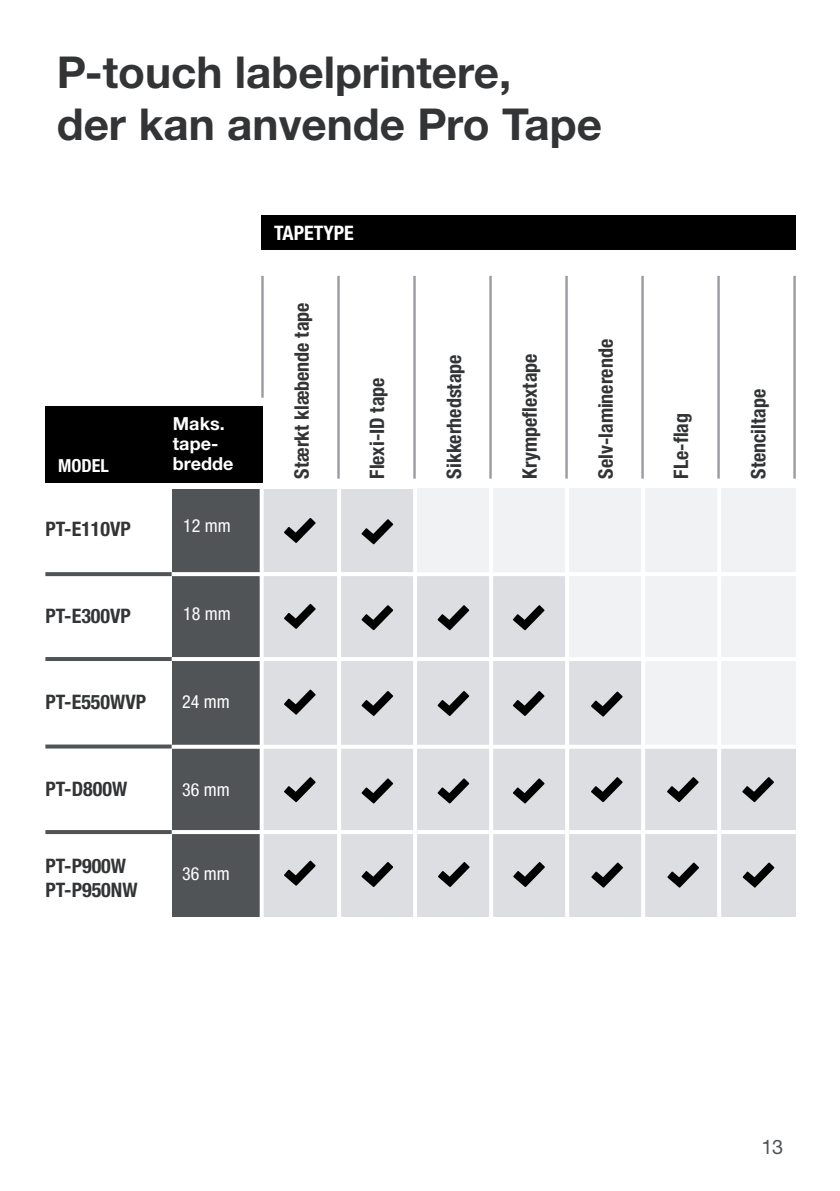
<style>
.page{position:relative;width:840px;height:1191px;background:#fff}
.page>*{position:absolute;margin:0;border:0;box-sizing:border-box;transform-origin:0 0}
.t1{font:700 44px/52px "Helvetica Neue LTW1 G";color:#323436}
.t2{font:700 condensed 20px/24px "Helvetica Neue LTW1 G";color:#323436}
.t3{font:700 condensed 20px "Helvetica Neue LTW1 G";color:#fff}
.t4{font:20px "Helvetica Neue LTW1 G";color:#515457}
.t5{font:condensed 18px "Helvetica Neue LTW1 G";color:#fff}
.t6{font:700 18px/20px "Helvetica Neue LTW1 G";color:#fff}
.t7{font:700 condensed 18px "Helvetica Neue LTW1 G";color:#fff}
</style>
<div class="page">
<div style="left:239px;top:488px;width:556px;height:428px;background:#dcdee1"></div>
<div style="left:644px;top:661px;width:151px;height:85px;background:#f1f2f3"></div>
<div style="left:567px;top:566px;width:228px;height:94px;background:#f1f2f3"></div>
<div style="left:415px;top:488px;width:380px;height:83px;background:#f1f2f3"></div>
<div style="left:45px;top:406px;width:217px;height:77px;background:#000"></div>
<div style="left:171px;top:488px;width:91px;height:428px;background:#515457"></div>
<hr style="left:45px;top:572px;width:758px;height:4px;background:#fff">
<hr style="left:45px;top:657px;width:758px;height:4px;background:#fff">
<svg style="left:171px;top:744px;width:625px;height:4px;fill:#fff"></svg>
<hr style="left:565px;top:276px;width:2px;height:202px;background:#989ca1">
<hr style="left:641px;top:276px;width:2px;height:202px;background:#989ca1">
<hr style="left:717px;top:276px;width:2px;height:202px;background:#989ca1">
<hr style="left:413px;top:276px;width:2px;height:202px;background:#989ca1">
<hr style="left:793px;top:276px;width:2px;height:202px;background:#989ca1">
<hr style="left:48px;top:830px;width:757px;height:4px;background:#fff">
<hr style="left:489px;top:276px;width:2px;height:202px;background:#989ca1">
<hr style="left:261px;top:276px;width:2px;height:122px;background:#989ca1">
<hr style="left:337px;top:276px;width:2px;height:202px;background:#989ca1">
<div style="left:261px;top:215px;width:534px;height:34px;background:#000"></div>
<svg style="left:259px;top:488px;width:4px;height:429px;background:#e1e2e2"></svg>
<hr style="left:565px;top:485px;width:4px;height:474px;background:#fff">
<svg style="left:640px;top:488px;width:4px;height:429px;fill:#fff"></svg>
<svg style="left:716px;top:488px;width:4px;height:429px;fill:#fff"></svg>
<hr style="left:413px;top:485px;width:4px;height:474px;background:#fff">
<hr style="left:489px;top:485px;width:4px;height:474px;background:#fff">
<hr style="left:337px;top:485px;width:4px;height:474px;background:#fff">
<svg style="left:45px;top:572px;width:126px;height:4px"></svg>
<hr style="left:45px;top:657px;width:126px;height:4px;background:#515457">
<svg style="left:45px;top:744px;width:126px;height:4px"></svg>
<hr style="left:45px;top:830px;width:126px;height:4px;background:#515457">
<svg style="left:284px;top:518px;width:31px;height:25px"></svg>
<svg style="left:284px;top:604px;width:31px;height:25px"></svg>
<svg style="left:284px;top:689px;width:31px;height:25px"></svg>
<svg style="left:284px;top:777px;width:31px;height:25px"></svg>
<svg style="left:284px;top:860px;width:31px;height:25px"></svg>
<svg style="left:361px;top:519px;width:32px;height:25px"></svg>
<svg style="left:361px;top:605px;width:32px;height:25px"></svg>
<svg style="left:361px;top:691px;width:32px;height:25px"></svg>
<svg style="left:361px;top:778px;width:32px;height:25px"></svg>
<svg style="left:361px;top:862px;width:32px;height:25px"></svg>
<svg style="left:438px;top:862px;width:31px;height:25px"></svg>
<svg style="left:437px;top:605px;width:32px;height:25px"></svg>
<svg style="left:437px;top:691px;width:32px;height:25px"></svg>
<svg style="left:437px;top:778px;width:32px;height:25px"></svg>
<svg style="left:513px;top:862px;width:31px;height:25px"></svg>
<svg style="left:513px;top:605px;width:31px;height:25px"></svg>
<svg style="left:513px;top:691px;width:31px;height:25px"></svg>
<svg style="left:513px;top:778px;width:31px;height:25px"></svg>
<svg style="left:591px;top:862px;width:31px;height:25px"></svg>
<svg style="left:591px;top:777px;width:31px;height:25px"></svg>
<svg style="left:591px;top:691px;width:31px;height:25px"></svg>
<svg style="left:667px;top:862px;width:31px;height:25px"></svg>
<svg style="left:667px;top:777px;width:31px;height:25px"></svg>
<svg style="left:742px;top:862px;width:31px;height:25px"></svg>
<svg style="left:742px;top:777px;width:31px;height:25px"></svg>
<h1 class="t1" style="left:57px;top:46px;width:546px">P-touch labelprintere,<br>der kan anvende Pro Tape</h1>
<p class="t7" style="left:58px;top:455px;width:52px">MODEL</p>
<p class="t2" style="left:45px;top:517px;width:87px">PT-E110VP</p>
<p class="t2" style="left:45px;top:604px;width:87px">PT-E300VP</p>
<p class="t6" style="left:173px;top:414px;width:62px">Maks. tape&shy;bredde</p>
<p class="t5" style="left:183px;top:515px;width:49px">12 mm</p>
<p class="t5" style="left:183px;top:602px;width:49px">18 mm</p>
<p class="t2" style="left:45px;top:690px;width:102px">PT-E550WVP</p>
<p class="t5" style="left:182px;top:690px;width:49px">24 mm</p>
<p class="t2" style="left:45px;top:777px;width:83px">PT-D800W</p>
<p class="t2" style="left:45px;top:854px;width:94px">PT-P900W<br>PT-P950NW</p>
<p class="t5" style="left:182px;top:778px;width:49px">36 mm</p>
<p class="t5" style="left:182px;top:863px;width:49px">36 mm</p>
<p class="t3" style="left:274px;top:221px;width:81px">TAPETYPE</p>
<p class="t2" style="left:289px;top:478px;width:178px;rotate:-90deg">Stærkt klæbende tape</p>
<p class="t2" style="left:365px;top:478px;width:103px;rotate:-90deg">Flexi-ID tape</p>
<p class="t2" style="left:442px;top:478px;width:126px;rotate:-90deg">Sikkerhedstape</p>
<p class="t2" style="left:517px;top:478px;width:127px;rotate:-90deg">Krympeflextape</p>
<p class="t2" style="left:593px;top:478px;width:141px;rotate:-90deg">Selv-laminerende</p>
<p class="t2" style="left:668px;top:478px;width:67px;rotate:-90deg">FLe-flag</p>
<p class="t2" style="left:746px;top:478px;width:91px;rotate:-90deg">Stenciltape</p>
<p class="t4" style="left:760px;top:1134px;width:23px">13</p>
</div>
